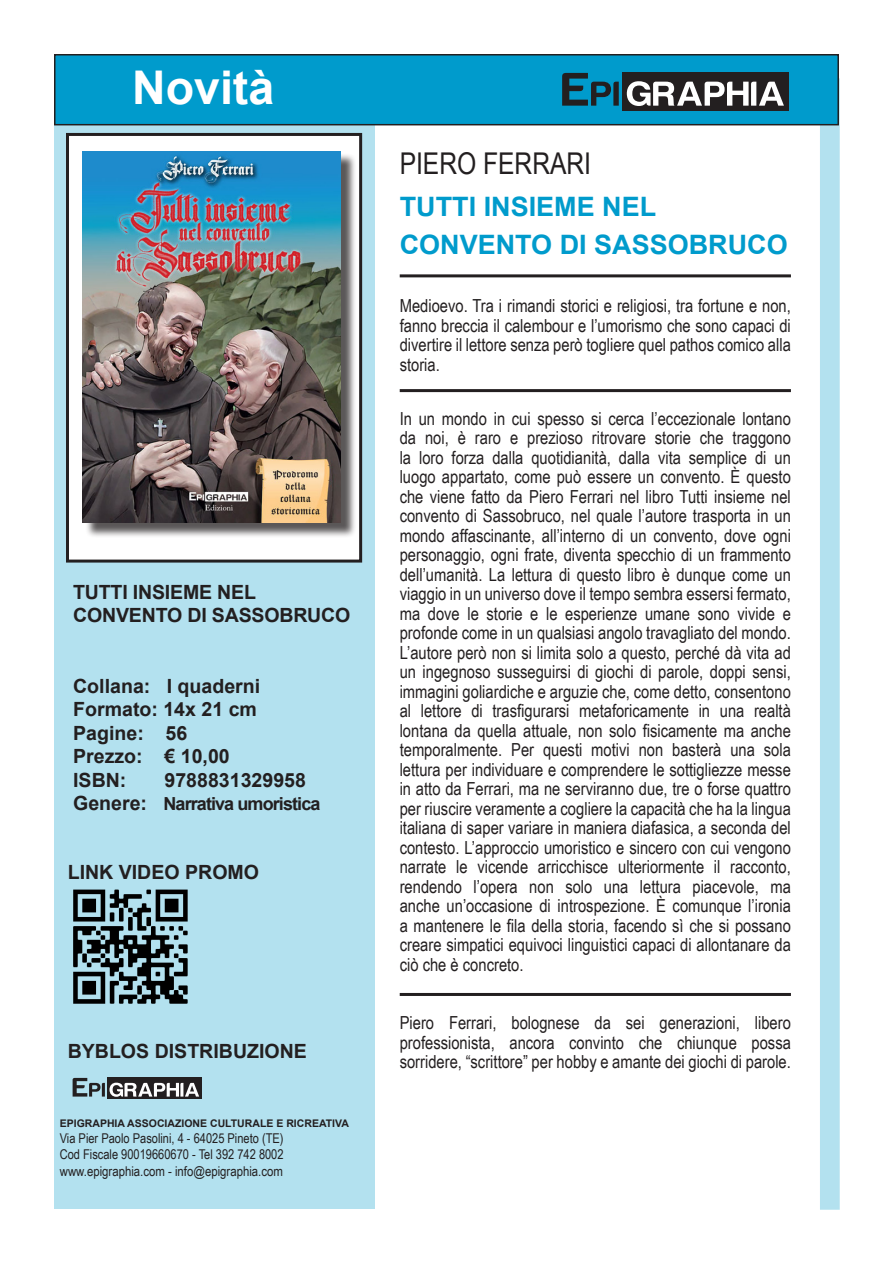
<style>
.page{position:relative;width:893px;height:1263px;background:#fff}
.page>*{position:absolute;margin:0;border:0;box-sizing:border-box;transform-origin:0 0}
.t1{font:700 46.5px "Arial";color:#fff}
.t2{font:30px "Arial Narrow";color:#231f20}
.t3{font:700 26.7px "Arial";color:#009bcc}
.t4{font:700 19.65px "Arial";color:#231f20}
.t5{font:18px/19.5px "Arial Narrow";color:#231f20;text-align:justify}
.t6{font:700 18px "Arial";letter-spacing:-.05em;color:#231f20}
.t7{font:13.5px "Arial Narrow";color:#231f20}
.t8{font:700 10.5px "Arial";color:#231f20}
.s1{font-size:19.65px}
</style>
<div class="page">
<div style="left:54px;top:79px;width:320px;height:1130px;background:#b3e1ef"></div>
<div style="left:820px;top:78px;width:20px;height:1132px;background:#b3e1ef"></div>
<div style="left:55px;top:55px;width:783px;height:70px;background:#009bcc"></div>
<div style="left:54px;top:54px;width:785px;height:71px;border:2px solid #231f20"></div>
<div style="left:622px;top:72px;width:166px;height:38px;background:#231f20"></div>
<svg style="left:627px;top:81px;width:157px;height:25px"></svg>
<svg style="left:562px;top:73px;width:57px;height:33px"></svg>
<div style="left:107px;top:1077px;width:95px;height:22px;background:#231f20"></div>
<svg style="left:73px;top:1078px;width:126px;height:19px"></svg>
<hr style="left:400px;top:274px;width:391px;height:3px;background:#231f20">
<hr style="left:400px;top:389px;width:391px;height:3px;background:#231f20">
<hr style="left:400px;top:993px;width:391px;height:3px;background:#231f20">
<img style="left:73px;top:889px;width:115px;height:115px">
<div style="left:68px;top:134px;width:293px;height:427px;background:#fff"></div>
<div style="left:66px;top:133px;width:296px;height:429px;border:3px solid #231f20"></div>
<div style="left:85px;top:153px;width:271px;height:385px;background:#231f20;opacity:.75"></div>
<img style="left:83px;top:151px;width:258px;height:371px">
<p class="t1" style="left:132px;top:55px;width:144px">Novità</p>
<p class="t4" style="left:73px;top:578px;width:184px">TUTTI INSIEME NEL</p>
<p class="t4" style="left:73px;top:601px;width:279px">CONVENTO DI SASSOBRUCO</p>
<p class="t4" style="left:73px;top:672px;width:189px">Collana: I quaderni</p>
<p class="t4" style="left:73px;top:695px;width:185px">Formato: 14x 21 cm</p>
<p class="t4" style="left:73px;top:719px;width:116px">Pagine: 56</p>
<p class="t4" style="left:73px;top:742px;width:158px">Prezzo: € 10,00</p>
<p class="t4" style="left:73px;top:766px;width:55px">ISBN:</p>
<p class="t4" style="left:165px;top:766px;width:143px">9788831329958</p>
<p class="t6" style="left:73px;top:791px;width:249px"><span class="s1">Genere:</span> Narrativa umoristica</p>
<p class="t4" style="left:68px;top:858px;width:193px">LINK VIDEO PROMO</p>
<p class="t4" style="left:68px;top:1037px;width:241px">BYBLOS DISTRIBUZIONE</p>
<p class="t8" style="left:60px;top:1116px;width:291px">EPIGRAPHIA ASSOCIAZIONE CULTURALE E RICREATIVA</p>
<p class="t7" style="left:60px;top:1128px;width:225px">Via Pier Paolo Pasolini, 4 - 64025 Pineto (TE)</p>
<p class="t7" style="left:60px;top:1145px;width:225px">Cod Fiscale 90019660670 - Tel 392 742 8002</p>
<p class="t7" style="left:60px;top:1161px;width:225px">www.epigraphia.com - info@epigraphia.com</p>
<p class="t2" style="left:400px;top:141px;width:193px">PIERO FERRARI</p>
<p class="t3" style="left:400px;top:188px;width:258px">TUTTI INSIEME NEL</p>
<p class="t3" style="left:400px;top:226px;width:390px">CONVENTO DI SASSOBRUCO</p>
<p class="t5" style="left:400px;top:296px;width:393px">Medioevo. Tra i rimandi storici e religiosi, tra fortune e non, fanno breccia il calembour e l’umorismo che sono capaci di divertire il lettore senza però togliere quel pathos comico alla storia.</p>
<p class="t5" style="left:400px;top:408px;width:393px">In un mondo in cui spesso si cerca l’eccezionale lontano da noi, è raro e prezioso ritrovare storie che traggono la loro forza dalla quotidianità, dalla vita semplice di un luogo appartato, come può essere un convento. È questo che viene fatto da Piero Ferrari nel libro Tutti insieme nel convento di Sassobruco, nel quale l’autore trasporta in un mondo affascinante, all’interno di un convento, dove ogni personaggio, ogni frate, diventa specchio di un frammento dell’umanità. La lettura di questo libro è dunque come un viaggio in un universo dove il tempo sembra essersi fermato, ma dove le storie e le esperienze umane sono vivide e profonde come in un qualsiasi angolo travagliato del mondo.<br>L’autore però non si limita solo a questo, perché dà vita ad un ingegnoso susseguirsi di giochi di parole, doppi sensi, immagini goliardiche e arguzie che, come detto, consentono al lettore di trasfigurarsi metaforicamente in una realtà lontana da quella attuale, non solo fisicamente ma anche temporalmente. Per questi motivi non basterà una sola lettura per individuare e comprendere le sottigliezze messe in atto da Ferrari, ma ne serviranno due, tre o forse quattro per riuscire veramente a cogliere la capacità che ha la lingua italiana di saper variare in maniera diafasica, a seconda del contesto. L’approccio umoristico e sincero con cui vengono narrate le vicende arricchisce ulteriormente il racconto, rendendo l’opera non solo una lettura piacevole, ma anche un’occasione di introspezione. È comunque l’ironia a mantenere le fila della storia, facendo sì che si possano creare simpatici equivoci linguistici capaci di allontanare da ciò che è concreto.</p>
<p class="t5" style="left:400px;top:1013px;width:393px">Piero Ferrari, bolognese da sei generazioni, libero professionista, ancora convinto che chiunque possa sorridere, “scrittore” per hobby e amante dei giochi di parole.</p>
</div>
